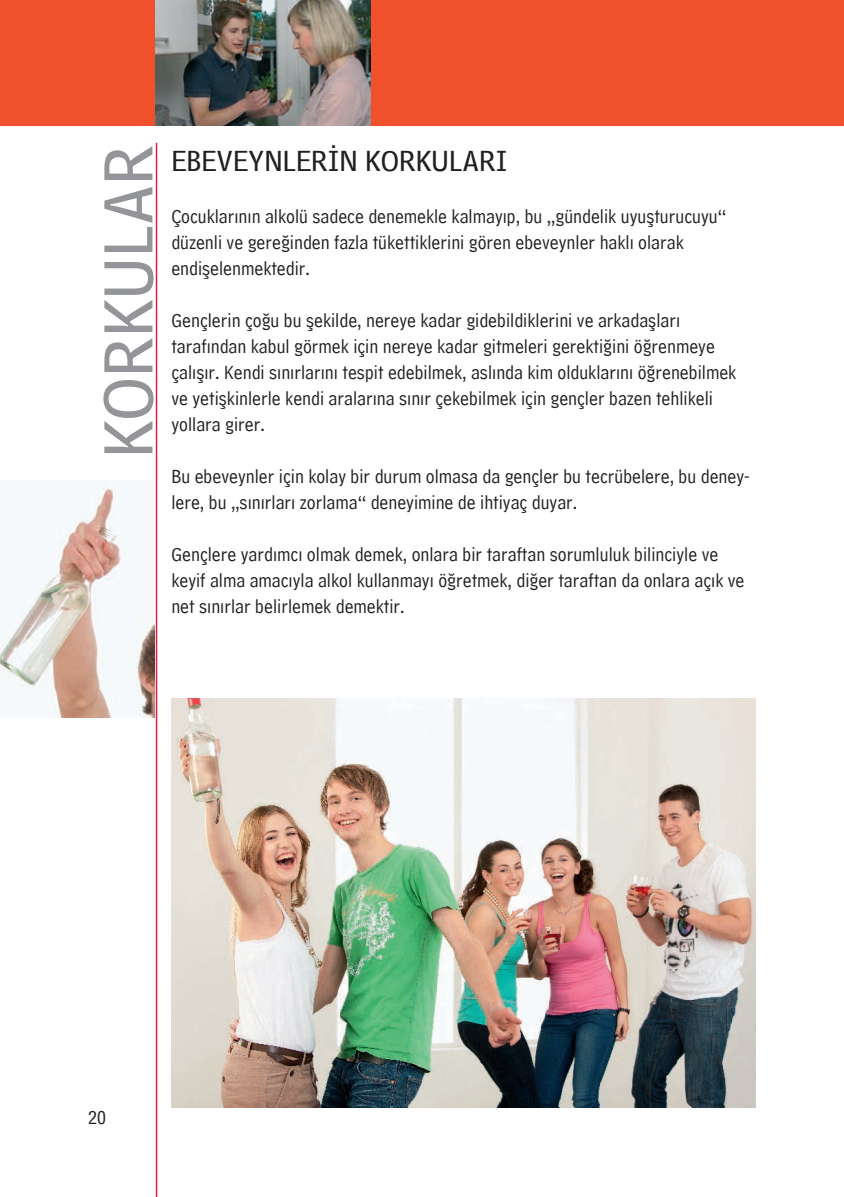
<style>
.page{position:relative;width:844px;height:1197px;background:#fff}
.page>*{position:absolute;margin:0;border:0;box-sizing:border-box;transform-origin:0 0}
.t1{font:72px "HM Text";color:#939598}
.t2{font:30px "HM Text";color:#231f20}
.t3{font:20px/26px "HM Comment";color:#231f20}
</style>
<div class="page">
<img style="left:0;top:481px;width:155px;height:236px">
<div style="left:0;top:0;width:843px;height:126px;background:#f0502c"></div>
<img style="left:155px;top:0;width:215px;height:126px">
<hr style="left:156px;top:143px;width:1px;height:1054px;background:#e91946">
<img style="left:171px;top:698px;width:584px;height:409px">
<h1 class="t1" style="left:64px;top:458px;width:315px;rotate:-90deg">KORKULAR</h1>
<h2 class="t2" style="left:171px;top:134px;width:337px">EBEVEYNLERİN KORKULARI</h2>
<p class="t3" style="left:171px;top:200px;width:556px">Çocuklarının alkolü sadece denemekle kalmayıp, bu „gündelik uyuşturucuyu“ düzenli ve gereğinden fazla tükettiklerini gören ebeveynler haklı olarak endişelenmektedir.</p>
<p class="t3" style="left:171px;top:304px;width:566px">Gençlerin çoğu bu şekilde, nereye kadar gidebildiklerini ve arkadaşları tarafından kabul görmek için nereye kadar gitmeleri gerektiğini öğrenmeye çalışır. Kendi sınırlarını tespit edebilmek, aslında kim olduklarını öğrenebilmek ve yetişkinlerle kendi aralarına sınır çekebilmek için gençler bazen tehlikeli yollara girer.</p>
<p class="t3" style="left:171px;top:460px;width:579px">Bu ebeveynler için kolay bir durum olmasa da gençler bu tecrübelere, bu deney&shy;lere, bu „sınırları zorlama“ deneyimine de ihtiyaç duyar.</p>
<p class="t3" style="left:171px;top:538px;width:574px">Gençlere yardımcı olmak demek, onlara bir taraftan sorumluluk bilinciyle ve keyif alma amacıyla alkol kullanmayı öğretmek, diğer taraftan da onlara açık ve net sınırlar belirlemek demektir.</p>
<p class="t3" style="left:88px;top:1100px;width:19px">20</p>
</div>
